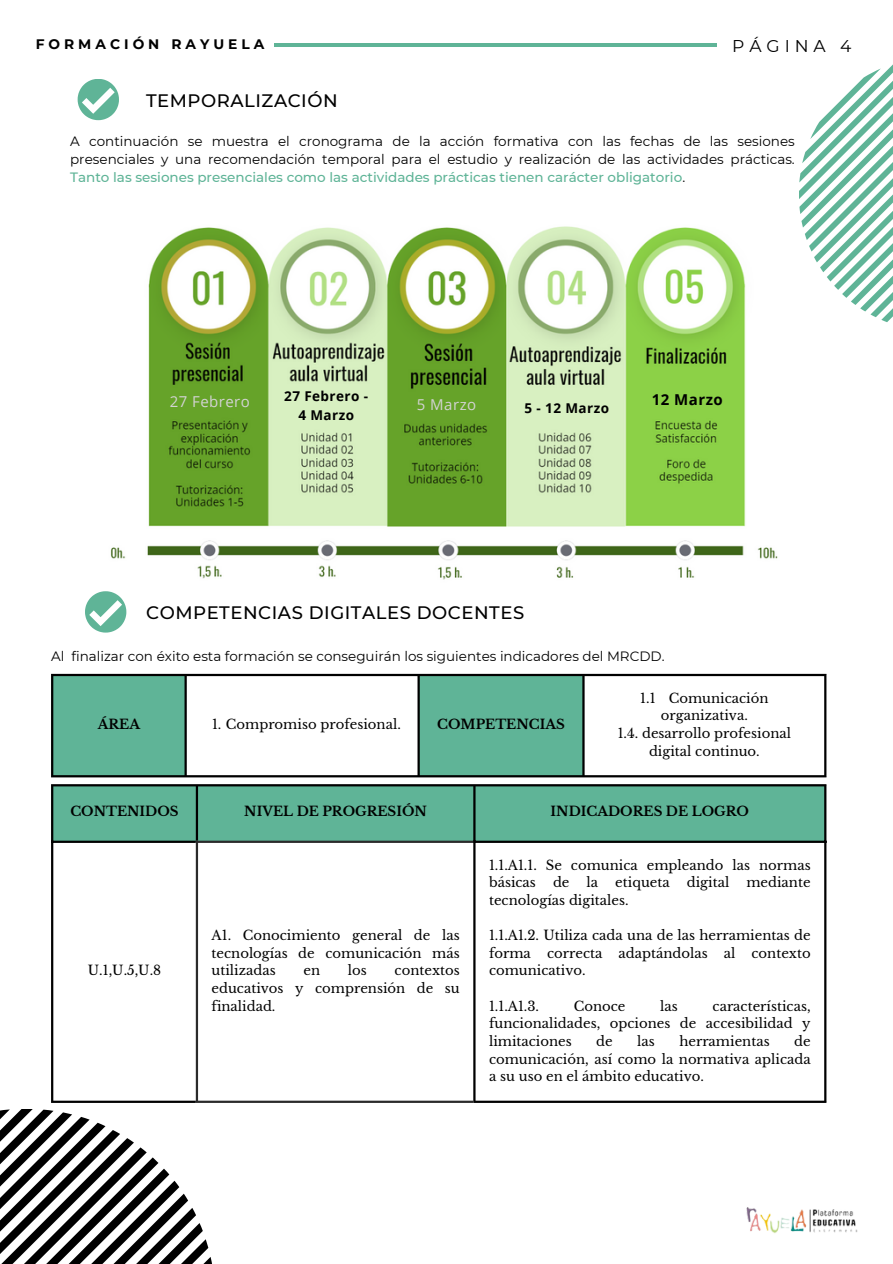
<style>
.page{position:relative;width:893px;height:1264px;background:#fff}
.page>*{position:absolute;margin:0;border:0;box-sizing:border-box;transform-origin:0 0}
.t1{font:500 18px "Montserrat";letter-spacing:.03em;color:#000}
.t2{font:17.1px "Montserrat";letter-spacing:.29em;color:#000}
.t3{font:15px "Open Sans";letter-spacing:.03em;color:#d3d3d3}
.t4{font:700 15px "Open Sans";letter-spacing:.03em;color:#000}
.t5{font:700 13.8px "Montserrat";letter-spacing:.29em;color:#000}
.t6{font:13.5px/18px "Montserrat";color:#000;text-align:justify}
.t7{font:700 13.5px "Open Sans";letter-spacing:.03em;color:#000}
.t8{font:13.2px/17.7px "Libre Baskerville";color:#000;text-align:justify}
.t9{font:700 13.2px "Libre Baskerville";color:#000}
.s1{font-weight:500;color:#5fb497}
</style>
<div class="page">
<svg style="left:799px;top:65px;width:93px;height:257px"></svg>
<svg style="left:51px;top:935px;width:128px;height:168px"></svg>
<svg style="left:0;top:1109px;width:212px;height:154px"></svg>
<hr style="left:274px;top:43px;width:443px;height:4px;background:#5fb497">
<img style="left:746px;top:1207px;width:112px;height:27px">
<svg style="left:78px;top:79px;width:41px;height:41px"></svg>
<svg style="left:85px;top:591px;width:41px;height:41px"></svg>
<div style="left:53px;top:786px;width:771px;height:54px;background:#5fb497"></div>
<hr style="left:51px;top:786px;width:2px;height:314px;background:#000">
<hr style="left:196px;top:786px;width:2px;height:54px;background:#000">
<hr style="left:473px;top:786px;width:2px;height:314px;background:#000">
<hr style="left:824px;top:786px;width:2px;height:314px;background:#000">
<hr style="left:51px;top:784px;width:775px;height:2px;background:#000">
<hr style="left:51px;top:840px;width:145px;height:3px;background:#000">
<hr style="left:473px;top:840px;width:353px;height:3px;background:#000">
<hr style="left:51px;top:1100px;width:145px;height:2px;background:#000">
<hr style="left:473px;top:1100px;width:353px;height:2px;background:#000">
<hr style="left:196px;top:843px;width:2px;height:257px;background:#2b2b2b">
<hr style="left:196px;top:840px;width:277px;height:3px;background:#2b2b2b">
<hr style="left:196px;top:1100px;width:277px;height:2px;background:#2b2b2b">
<svg style="left:53px;top:676px;width:529px;height:99px;fill:#5fb497"></svg>
<hr style="left:51px;top:676px;width:2px;height:99px;background:#000">
<hr style="left:184px;top:676px;width:3px;height:99px;background:#000">
<hr style="left:417px;top:676px;width:3px;height:99px;background:#000">
<hr style="left:582px;top:676px;width:2px;height:99px;background:#000">
<hr style="left:824px;top:676px;width:2px;height:99px;background:#000">
<hr style="left:51px;top:674px;width:775px;height:2px;background:#000">
<hr style="left:51px;top:775px;width:775px;height:2px;background:#000">
<img style="left:110px;top:226px;width:668px;height:354px">
<p class="t5" style="left:36px;top:35px;width:230px">FORMACIÓN RAYUELA</p>
<p class="t2" style="left:732px;top:35px;width:121px">PÁGINA 4</p>
<p class="t1" style="left:146px;top:89px;width:193px">TEMPORALIZACIÓN</p>
<p class="t6" style="left:70px;top:132px;width:726px">A continuación se muestra el cronograma de la acción formativa con las fechas de las sesiones presenciales y una recomendación temporal para el estudio y realización de las actividades prácticas.<br><span class="s1">Tanto las sesiones presenciales como las actividades prácticas tienen carácter obligatorio</span>.</p>
<p class="t3" style="left:170px;top:391px;width:82px">27 Febrero</p>
<p class="t7" style="left:284px;top:386px;width:85px">27 Febrero -</p>
<p class="t7" style="left:298px;top:405px;width:57px">4 Marzo</p>
<p class="t3" style="left:417px;top:394px;width:61px">5 Marzo</p>
<p class="t7" style="left:524px;top:399px;width:86px">5 - 12 Marzo</p>
<p class="t4" style="left:652px;top:388px;width:72px">12 Marzo</p>
<p class="t1" style="left:146px;top:602px;width:379px">COMPETENCIAS DIGITALES DOCENTES</p>
<p class="t6" style="left:51px;top:646px;width:615px">Al finalizar con éxito esta formación se conseguirán los siguientes indicadores del MRCDD.</p>
<p class="t9" style="left:98px;top:716px;width:44px">ÁREA</p>
<p class="t8" style="left:212px;top:715px;width:190px">1. Compromiso profesional.</p>
<p class="t9" style="left:437px;top:716px;width:129px">COMPETENCIAS</p>
<p class="t8" style="left:640px;top:689px;width:130px;text-align:center">1.1 Comunicación organizativa.</p>
<p class="t8" style="left:617px;top:724px;width:175px;text-align:center">1.4. desarrollo profesional digital continuo.</p>
<p class="t9" style="left:70px;top:803px;width:110px">CONTENIDOS</p>
<p class="t9" style="left:244px;top:803px;width:184px">NIVEL DE PROGRESIÓN</p>
<p class="t9" style="left:550px;top:803px;width:200px">INDICADORES DE LOGRO</p>
<p class="t8" style="left:88px;top:962px;width:75px">U.1,U.5,U.8</p>
<p class="t8" style="left:211px;top:926px;width:250px">A1. Conocimiento general de las tecnologías de comunicación más utilizadas</p>
<p class="t8" style="left:303px;top:962px;width:18px">en</p>
<p class="t8" style="left:348px;top:962px;width:20px">los</p>
<p class="t8" style="left:211px;top:962px;width:250px;text-indent:183px">contextos educativos y comprensión de su finalidad.</p>
<p class="t8" style="left:489px;top:856px;width:323px">1.1.A1.1. Se comunica empleando las normas básicas</p>
<p class="t8" style="left:553px;top:873px;width:18px">de</p>
<p class="t8" style="left:586px;top:873px;width:13px">la</p>
<p class="t8" style="left:615px;top:873px;width:56px">etiqueta</p>
<p class="t8" style="left:686px;top:873px;width:44px">digital</p>
<p class="t8" style="left:746px;top:873px;width:66px">mediante</p>
<p class="t8" style="left:489px;top:891px;width:141px">tecnologías digitales.</p>
<p class="t8" style="left:489px;top:926px;width:323px">1.1.A1.2. Utiliza cada una de las herramientas de forma correcta adaptándolas al contexto comunicativo.</p>
<p class="t8" style="left:489px;top:997px;width:52px">1.1.A1.3.</p>
<p class="t8" style="left:573px;top:997px;width:53px">Conoce</p>
<p class="t8" style="left:660px;top:997px;width:19px">las</p>
<p class="t8" style="left:489px;top:997px;width:323px;text-indent:223px">características, funcionalidades, opciones de accesibilidad y limitaciones</p>
<p class="t8" style="left:489px;top:1032px;width:323px;text-indent:305px">de comunicación, así como la normativa aplicada a su uso en el ámbito educativo.</p>
<p class="t8" style="left:596px;top:1032px;width:18px">de</p>
<p class="t8" style="left:637px;top:1032px;width:19px">las</p>
<p class="t8" style="left:679px;top:1032px;width:92px">herramientas</p>
</div>
